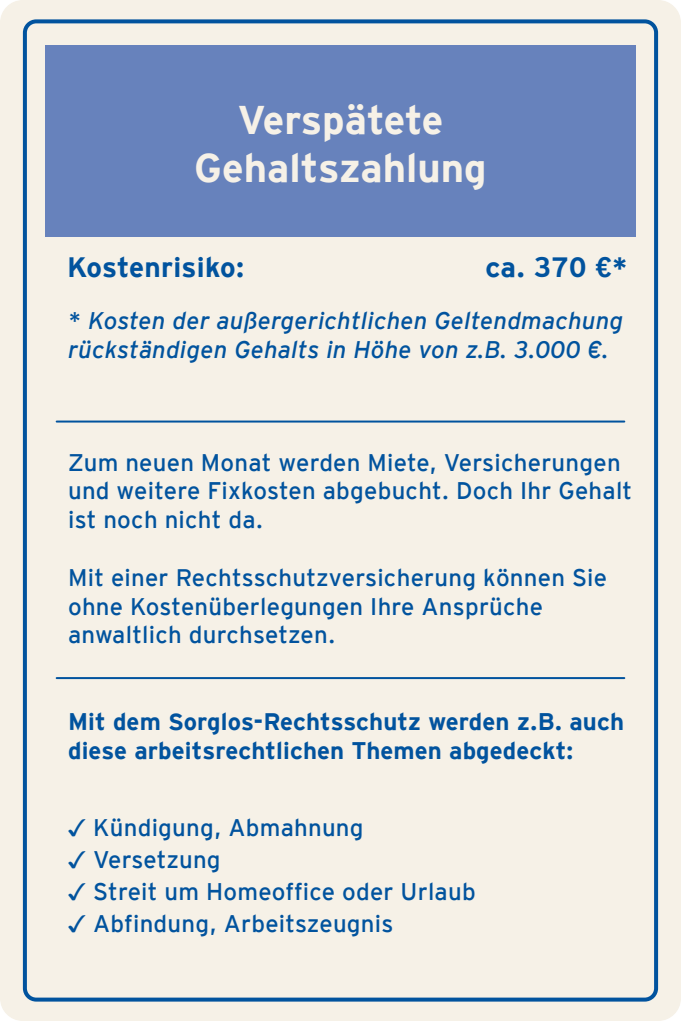
<style>
.page{position:relative;width:681px;height:1021px;background:#fff}
.page>*{position:absolute;margin:0;border:0;box-sizing:border-box;transform-origin:0 0}
.t1{font:700 40px/48px "CC Interstate";color:#f6f1e7;text-align:center}
.t2{font:700 28px "CC Interstate";letter-spacing:.01em;color:#01539e}
.t3{font:24px/28.8px "CC Interstate";letter-spacing:.01em;color:#01539e}
.t4{font:italic 24px/28.8px "CC Interstate";letter-spacing:.01em;color:#01539e}
.t5{font:700 24px/28.8px "CC Interstate";letter-spacing:.005em;color:#01539e}
.s1{font-family:"Arial Unicode MS"}
</style>
<div class="page">
<div style="left:0;top:0;width:680px;height:1020px;background:#f6f1e7;border-radius:23px"></div>
<div style="left:23px;top:19px;width:634px;height:982px;border:4px solid #01539e;border-radius:11px"></div>
<div style="left:45px;top:45px;width:590px;height:192px;background:#6782bc"></div>
<hr style="left:57px;top:420px;width:567px;height:2px;background:#01539e">
<hr style="left:57px;top:677px;width:567px;height:2px;background:#01539e">
<h1 class="t1" style="left:194px;top:96px;width:294px">Verspätete<br>Gehaltszahlung</h1>
<p class="t2" style="left:67px;top:251px;width:179px">Kostenrisiko:</p>
<p class="t2" style="left:485px;top:251px;width:143px">ca. 370 €*</p>
<p class="t4" style="left:68px;top:306px;width:556px">* Kosten der außergerichtlichen Geltendmachung rückständigen Gehalts in Höhe von z.B. 3.000 €.</p>
<p class="t3" style="left:68px;top:447px;width:565px">Zum neuen Monat werden Miete, Versicherungen und weitere Fixkosten abgebucht. Doch Ihr Gehalt ist noch nicht da.</p>
<p class="t3" style="left:68px;top:562px;width:540px">Mit einer Rechtsschutzversicherung können Sie ohne Kostenüberlegungen Ihre Ansprüche anwaltlich durchsetzen.</p>
<p class="t5" style="left:68px;top:707px;width:557px">Mit dem Sorglos-Rechtsschutz werden z.B. auch diese arbeitsrechtlichen Themen abgedeckt:</p>
<p class="t3" style="left:68px;top:812px;width:297px"><span class="s1">✓</span> Kündigung, Abmahnung</p>
<p class="t3" style="left:68px;top:844px;width:154px"><span class="s1">✓</span> Versetzung</p>
<p class="t3" style="left:68px;top:876px;width:409px"><span class="s1">✓</span> Streit um Homeoffice oder Urlaub</p>
<p class="t3" style="left:68px;top:908px;width:327px"><span class="s1">✓</span> Abfindung, Arbeitszeugnis</p>
</div>
